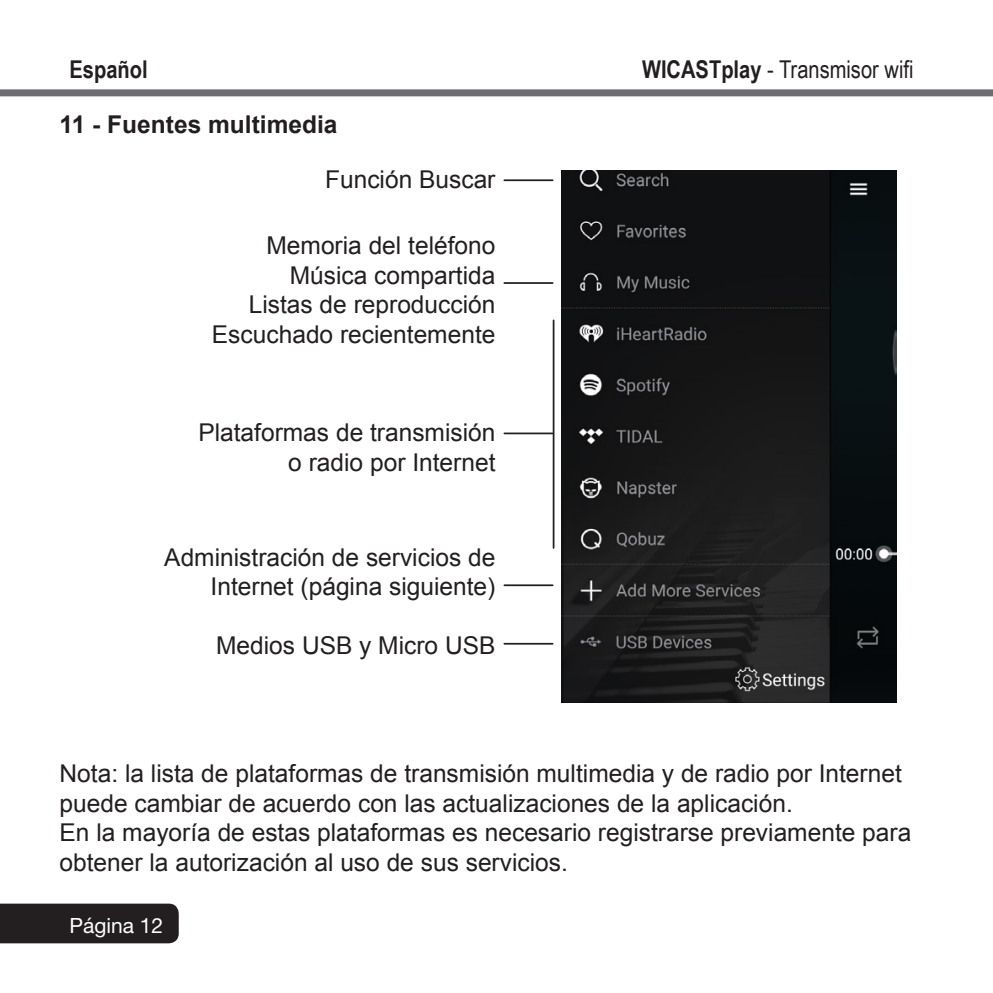
<style>
.page{position:relative;width:993px;height:993px;background:#fff}
.page>*{position:absolute;margin:0;border:0;box-sizing:border-box;transform-origin:0 0}
.Texte_normal{font:24.5px/29.4px "Arial";color:#231f20;text-align:right}
.t1{font:24.5px "Arial Narrow";color:#231f20}
.Texte{font:700 24.5px "Arial";color:#231f20}
.t2{font:700 24.5px "Arial Narrow";color:#231f20}
.t3{font:21px "Helvetica Neue LT Std";color:#fff}
.s1{font-weight:700}
</style>
<div class="page">
<div style="left:0;top:89px;width:992px;height:7px;background:#6c6d70"></div>
<div style="left:0;top:903px;width:179px;height:40px;background:#231f20"></div>
<img style="left:561px;top:170px;width:335px;height:532px">
<hr style="left:504px;top:179px;width:48px;height:2px;background:#231f20">
<hr style="left:504px;top:282px;width:48px;height:2px;background:#231f20">
<hr style="left:504px;top:432px;width:48px;height:2px;background:#231f20">
<hr style="left:504px;top:584px;width:48px;height:2px;background:#231f20">
<hr style="left:504px;top:642px;width:48px;height:2px;background:#231f20">
<hr style="left:552px;top:320px;width:2px;height:227px;background:#231f20">
<p class="t2" style="left:69px;top:51px;width:80px">Español</p>
<p class="t1" style="left:641px;top:52px;width:273px"><span class="s1">WICASTplay</span> - Transmisor wifi</p>
<p class="Texte" style="left:60px;top:108px;width:279px">11 - Fuentes multimedia</p>
<p class="Texte_normal" style="left:325px;top:165px;width:172px">Función Buscar</p>
<p class="Texte_normal" style="left:266px;top:231px;width:230px">Memoria del teléfono</p>
<p class="Texte_normal" style="left:289px;top:261px;width:207px">Música compartida</p>
<p class="Texte_normal" style="left:249px;top:290px;width:248px">Listas de reproducción</p>
<p class="Texte_normal" style="left:212px;top:319px;width:285px">Escuchado recientemente</p>
<p class="Texte_normal" style="left:198px;top:418px;width:298px">Plataformas de transmisión o radio por Internet</p>
<p class="Texte_normal" style="left:164px;top:542px;width:332px">Administración de servicios de<br>Internet (página siguiente)</p>
<p class="Texte_normal" style="left:216px;top:630px;width:281px">Medios USB y Micro USB</p>
<p class="Texte_normal" style="left:60px;top:759px;width:843px;text-align:left">Nota: la lista de plataformas de transmisión multimedia y de radio por Internet puede cambiar de acuerdo con las actualizaciones de la aplicación.</p>
<p class="Texte_normal" style="left:60px;top:817px;width:853px;text-align:left">En la mayoría de estas plataformas es necesario registrarse previamente para obtener la autorización al uso de sus servicios.</p>
<p class="t3" style="left:69px;top:913px;width:95px">Página 12</p>
</div>
